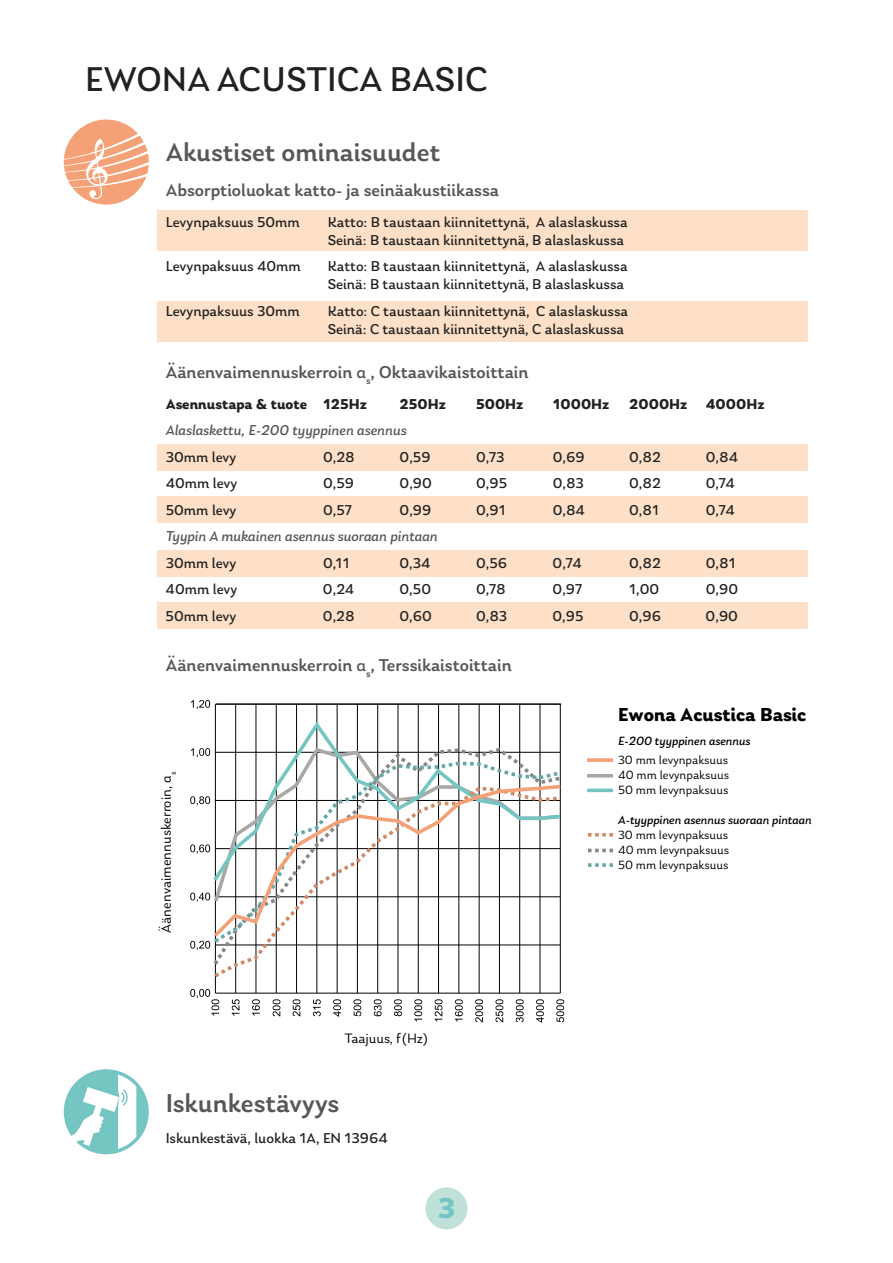
<style>
.page{position:relative;width:893px;height:1263px;background:#fff}
.page>*{position:absolute;margin:0;border:0;box-sizing:border-box;transform-origin:0 0}
.t1{font:36px "Laca";letter-spacing:.01em;color:#212121}
.t2{font:700 30px "Laca";color:#75c6c3}
.t3{font:500 27px "Laca";color:#575756}
.t4{font:700 19.65px "Laca";color:#000}
.t5{font:500 18px "Laca";color:#575756}
.t6{font:15px/18px "Laca";color:#212121}
.t7{font:italic 15px "Laca";color:#575756}
.t8{font:700 15px "Laca";color:#212121}
.t9{font:14.25px "Laca";color:#000}
.t10{font:12.45px/15px "Laca";color:#000;text-align:justify}
.t11{font:italic 12.45px "Laca";color:#000}
.s1{font-weight:400}
</style>
<div class="page">
<div style="left:157px;top:301px;width:651px;height:41px;background:#fde0c7"></div>
<div style="left:157px;top:603px;width:651px;height:26px;background:#fde0c7"></div>
<div style="left:157px;top:550px;width:651px;height:26px;background:#fde0c7"></div>
<div style="left:157px;top:496px;width:651px;height:27px;background:#fde0c7"></div>
<div style="left:157px;top:444px;width:651px;height:26px;background:#fde0c7"></div>
<div style="left:157px;top:210px;width:651px;height:41px;background:#fde0c7"></div>
<svg style="left:64px;top:120px;width:85px;height:85px"></svg>
<div style="left:425px;top:1187px;width:42px;height:42px;background:#c0e1d9;border-radius:50%"></div>
<hr style="left:215px;top:993px;width:345px;height:1px;background:#000">
<hr style="left:215px;top:704px;width:1px;height:289px;background:#000">
<svg style="left:190px;top:941px;width:20px;height:9px"></svg>
<svg style="left:190px;top:893px;width:20px;height:9px"></svg>
<svg style="left:190px;top:844px;width:20px;height:10px"></svg>
<svg style="left:190px;top:796px;width:20px;height:9px"></svg>
<svg style="left:191px;top:748px;width:19px;height:9px"></svg>
<svg style="left:191px;top:700px;width:19px;height:9px"></svg>
<svg style="left:190px;top:989px;width:29px;height:26px"></svg>
<svg style="left:293px;top:999px;width:7px;height:17px"></svg>
<svg style="left:273px;top:999px;width:7px;height:17px"></svg>
<svg style="left:455px;top:999px;width:8px;height:22px"></svg>
<svg style="left:475px;top:999px;width:8px;height:23px"></svg>
<svg style="left:536px;top:999px;width:8px;height:23px"></svg>
<svg style="left:232px;top:999px;width:8px;height:17px"></svg>
<hr style="left:235px;top:704px;width:1px;height:289px;background:#000">
<hr style="left:256px;top:704px;width:1px;height:289px;background:#000">
<hr style="left:276px;top:704px;width:1px;height:289px;background:#000">
<hr style="left:296px;top:704px;width:1px;height:289px;background:#000">
<hr style="left:316px;top:704px;width:1px;height:289px;background:#000">
<hr style="left:337px;top:704px;width:1px;height:289px;background:#000">
<hr style="left:357px;top:704px;width:1px;height:289px;background:#000">
<hr style="left:377px;top:704px;width:1px;height:289px;background:#000">
<hr style="left:398px;top:704px;width:1px;height:289px;background:#000">
<hr style="left:418px;top:704px;width:1px;height:289px;background:#000">
<hr style="left:438px;top:704px;width:1px;height:289px;background:#000">
<hr style="left:458px;top:704px;width:1px;height:289px;background:#000">
<hr style="left:479px;top:704px;width:1px;height:289px;background:#000">
<hr style="left:499px;top:704px;width:1px;height:289px;background:#000">
<hr style="left:519px;top:704px;width:1px;height:289px;background:#000">
<hr style="left:540px;top:704px;width:1px;height:289px;background:#000">
<hr style="left:560px;top:704px;width:1px;height:289px;background:#000">
<svg style="left:252px;top:999px;width:8px;height:16px"></svg>
<svg style="left:414px;top:999px;width:8px;height:22px"></svg>
<svg style="left:333px;top:999px;width:8px;height:17px"></svg>
<svg style="left:313px;top:999px;width:8px;height:17px"></svg>
<svg style="left:374px;top:999px;width:8px;height:17px"></svg>
<svg style="left:353px;top:999px;width:8px;height:17px"></svg>
<svg style="left:495px;top:999px;width:8px;height:23px"></svg>
<svg style="left:394px;top:999px;width:8px;height:17px"></svg>
<svg style="left:435px;top:999px;width:7px;height:22px"></svg>
<svg style="left:516px;top:999px;width:8px;height:23px"></svg>
<svg style="left:556px;top:999px;width:8px;height:23px"></svg>
<hr style="left:216px;top:704px;width:345px;height:1px;background:#000">
<svg style="left:587px;top:788px;width:26px;height:4px"></svg>
<hr style="left:587px;top:774px;width:26px;height:3px;background:#a8a8a7">
<svg style="left:587px;top:758px;width:26px;height:4px"></svg>
<svg style="left:588px;top:863px;width:25px;height:4px"></svg>
<svg style="left:588px;top:849px;width:25px;height:3px"></svg>
<svg style="left:588px;top:833px;width:25px;height:3px"></svg>
<svg style="left:214px;top:718px;width:347px;height:28px"></svg>
<svg style="left:214px;top:969px;width:347px;height:11px"></svg>
<svg style="left:210px;top:746px;width:351px;height:223px"></svg>
<svg style="left:210px;top:760px;width:351px;height:186px"></svg>
<svg style="left:210px;top:783px;width:351px;height:157px"></svg>
<svg style="left:64px;top:1069px;width:85px;height:85px"></svg>
<h1 class="t1" style="left:85px;top:58px;width:404px">EWONA ACUSTICA BASIC</h1>
<h3 class="t3" style="left:166px;top:137px;width:276px">Akustiset ominaisuudet</h3>
<p class="t5" style="left:166px;top:179px;width:335px">Absorptioluokat katto- ja seinäakustiikassa</p>
<p class="t6" style="left:166px;top:213px;width:136px">Levynpaksuus 50mm</p>
<p class="t6" style="left:328px;top:213px;width:301px">Katto: B taustaan kiinnitettynä, A alaslaskussa<br>Seinä: B taustaan kiinnitettynä, B alaslaskussa</p>
<p class="t6" style="left:166px;top:257px;width:137px">Levynpaksuus 40mm</p>
<p class="t6" style="left:328px;top:257px;width:301px">Katto: B taustaan kiinnitettynä, A alaslaskussa<br>Seinä: B taustaan kiinnitettynä, B alaslaskussa</p>
<p class="t6" style="left:166px;top:302px;width:136px">Levynpaksuus 30mm</p>
<p class="t6" style="left:328px;top:302px;width:302px">Katto: C taustaan kiinnitettynä, C alaslaskussa<br>Seinä: C taustaan kiinnitettynä, C alaslaskussa</p>
<p class="t5" style="left:166px;top:362px;width:364px">Äänenvaimennuskerroin <span class="s1">a</span><sub>s</sub>, Oktaavikaistoittain</p>
<p class="t8" style="left:166px;top:395px;width:203px">Asennustapa &amp; tuote 125Hz</p>
<p class="t8" style="left:400px;top:395px;width:48px">250Hz</p>
<p class="t8" style="left:476px;top:395px;width:49px">500Hz</p>
<p class="t8" style="left:553px;top:395px;width:58px">1000Hz</p>
<p class="t8" style="left:629px;top:395px;width:137px">2000Hz 4000Hz</p>
<p class="t7" style="left:166px;top:422px;width:242px">Alaslaskettu, E-200 tyyppinen asennus</p>
<p class="t6" style="left:166px;top:448px;width:72px">30mm levy</p>
<p class="t6" style="left:323px;top:448px;width:33px">0,28</p>
<p class="t6" style="left:400px;top:448px;width:33px">0,59</p>
<p class="t6" style="left:476px;top:448px;width:30px">0,73</p>
<p class="t6" style="left:553px;top:448px;width:33px">0,69</p>
<p class="t6" style="left:629px;top:448px;width:33px">0,82</p>
<p class="t6" style="left:706px;top:448px;width:34px">0,84</p>
<p class="t6" style="left:166px;top:474px;width:73px">40mm levy</p>
<p class="t6" style="left:323px;top:474px;width:33px">0,59</p>
<p class="t6" style="left:400px;top:474px;width:34px">0,90</p>
<p class="t6" style="left:476px;top:474px;width:33px">0,95</p>
<p class="t6" style="left:553px;top:474px;width:33px">0,83</p>
<p class="t6" style="left:629px;top:474px;width:33px">0,82</p>
<p class="t6" style="left:706px;top:474px;width:31px">0,74</p>
<p class="t6" style="left:166px;top:501px;width:72px">50mm levy</p>
<p class="t6" style="left:323px;top:501px;width:30px">0,57</p>
<p class="t6" style="left:400px;top:501px;width:33px">0,99</p>
<p class="t6" style="left:476px;top:501px;width:31px">0,91</p>
<p class="t6" style="left:553px;top:501px;width:34px">0,84</p>
<p class="t6" style="left:629px;top:501px;width:32px">0,81</p>
<p class="t6" style="left:706px;top:501px;width:31px">0,74</p>
<p class="t7" style="left:166px;top:528px;width:274px">Tyypin A mukainen asennus suoraan pintaan</p>
<p class="t6" style="left:166px;top:554px;width:72px">30mm levy</p>
<p class="t6" style="left:323px;top:554px;width:28px">0,11</p>
<p class="t6" style="left:400px;top:554px;width:33px">0,34</p>
<p class="t6" style="left:476px;top:554px;width:33px">0,56</p>
<p class="t6" style="left:553px;top:554px;width:31px">0,74</p>
<p class="t6" style="left:629px;top:554px;width:33px">0,82</p>
<p class="t6" style="left:706px;top:554px;width:32px">0,81</p>
<p class="t6" style="left:166px;top:580px;width:73px">40mm levy</p>
<p class="t6" style="left:323px;top:580px;width:33px">0,24</p>
<p class="t6" style="left:399px;top:580px;width:33px">0,50</p>
<p class="t6" style="left:476px;top:580px;width:31px">0,78</p>
<p class="t6" style="left:553px;top:580px;width:31px">0,97</p>
<p class="t6" style="left:629px;top:580px;width:32px">1,00</p>
<p class="t6" style="left:706px;top:580px;width:34px">0,90</p>
<p class="t6" style="left:166px;top:607px;width:72px">50mm levy</p>
<p class="t6" style="left:323px;top:607px;width:33px">0,28</p>
<p class="t6" style="left:399px;top:607px;width:34px">0,60</p>
<p class="t6" style="left:476px;top:607px;width:33px">0,83</p>
<p class="t6" style="left:553px;top:607px;width:33px">0,95</p>
<p class="t6" style="left:629px;top:607px;width:33px">0,96</p>
<p class="t6" style="left:706px;top:607px;width:34px">0,90</p>
<p class="t5" style="left:166px;top:655px;width:347px">Äänenvaimennuskerroin <span class="s1">a</span><sub>s</sub>, Terssikaistoittain</p>
<p class="t9" style="left:158px;top:932px;width:162px;rotate:-90deg">Äänenvaimennuskerroin, a<sub>s</sub></p>
<p class="t9" style="left:345px;top:1030px;width:85px">Taajuus, f(Hz)</p>
<h3 class="t3" style="left:166px;top:1087px;width:175px">Iskunkestävyys</h3>
<p class="t6" style="left:166px;top:1128px;width:224px">Iskunkestävä, luokka 1A, EN 13964</p>
<h2 class="t2" style="left:438px;top:1190px;width:19px">3</h2>
<h3 class="t4" style="left:618px;top:703px;width:190px">Ewona Acustica Basic</h3>
<p class="t11" style="left:618px;top:734px;width:134px">E-200 tyyppinen asennus</p>
<p class="t10" style="left:618px;top:752px;width:112px">30 mm levynpaksuus 40 mm levynpaksuus 50 mm levynpaksuus</p>
<p class="t11" style="left:618px;top:813px;width:195px">A-tyyppinen asennus suoraan pintaan</p>
<p class="t10" style="left:618px;top:827px;width:112px">30 mm levynpaksuus 40 mm levynpaksuus 50 mm levynpaksuus</p>
</div>
